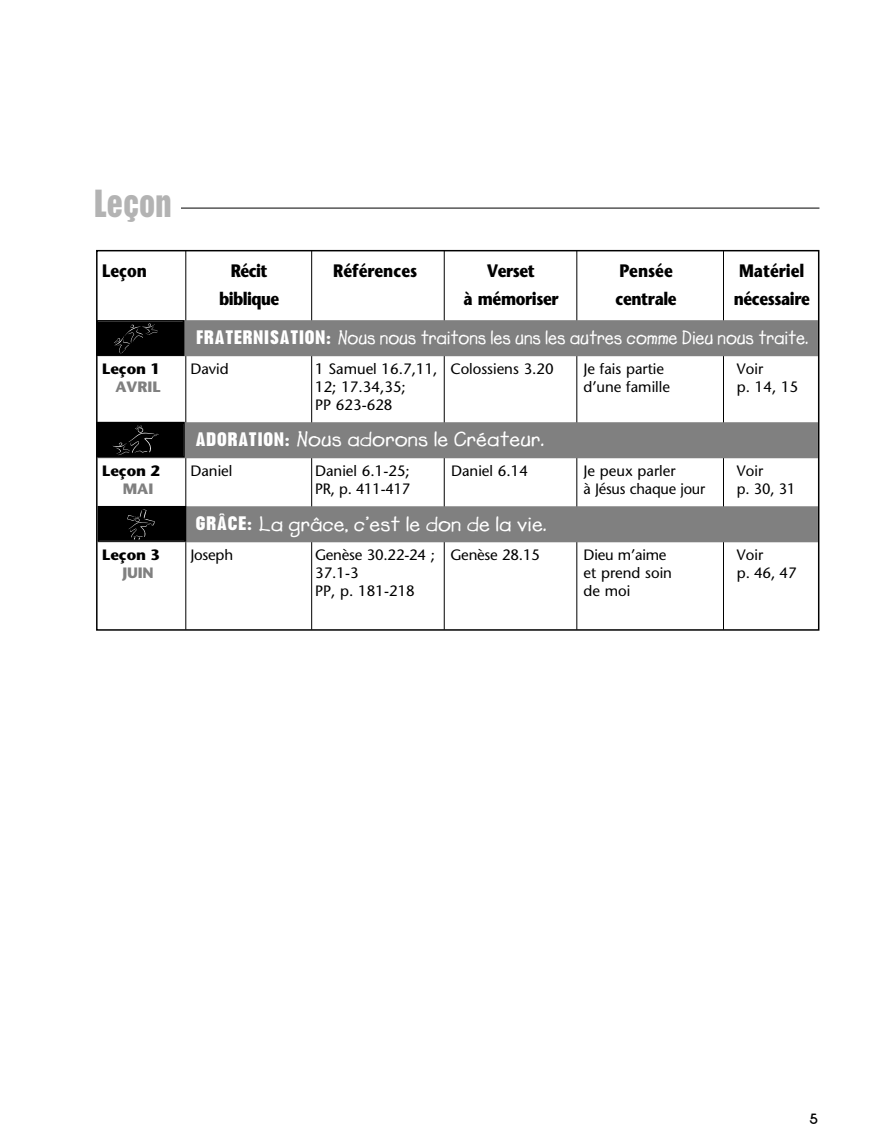
<style>
.page{position:relative;width:878px;height:1148px;background:#fff}
.page>*{position:absolute;margin:0;border:0;box-sizing:border-box;transform-origin:0 0}
.t1{font:700 condensed 36px "Placard";color:#b3b3b3}
.t2{font:700 21px "Lemonade";color:#fff;scale:1.1 1}
.t3{font:700 19.5px "Lemonade";letter-spacing:-.01em;color:#fff}
.t4{font:700 18px "Stone Sans";letter-spacing:-.025em;color:#000;scale:.85 1}
.t5{font:700 18px "Stone Sans";color:#000;scale:.85 1}
.t6{font:15px "Stone Sans";color:#000}
.t7{font:700 15px "Stone Sans";color:#000}
.t8{font:700 15px "Stone Sans";color:#808080}
.t9{font:700 15px "New Garden";color:#000}
.s1{font-family:"Placard";font-stretch:condensed;font-size:18px}
</style>
<div class="page">
<hr style="left:185px;top:251px;width:1px;height:378px;background:#000">
<hr style="left:311px;top:250px;width:1px;height:379px;background:#000">
<hr style="left:444px;top:251px;width:1px;height:378px;background:#000">
<hr style="left:576px;top:251px;width:1px;height:378px;background:#000">
<hr style="left:723px;top:251px;width:1px;height:378px;background:#000">
<div style="left:96px;top:250px;width:723px;height:380px;border:2px solid #000"></div>
<div style="left:98px;top:320px;width:720px;height:36px;background:#808080"></div>
<div style="left:98px;top:422px;width:720px;height:36px;background:#808080"></div>
<div style="left:98px;top:506px;width:720px;height:36px;background:#808080"></div>
<hr style="left:181px;top:208px;width:638px;height:1px;background:#000">
<div style="left:98px;top:321px;width:85px;height:33px;background:#000"></div>
<svg style="left:114px;top:323px;width:44px;height:30px"></svg>
<div style="left:96px;top:320px;width:88px;height:36px;border:2px solid #000"></div>
<div style="left:98px;top:423px;width:85px;height:33px;background:#000"></div>
<svg style="left:112px;top:425px;width:47px;height:29px"></svg>
<div style="left:96px;top:422px;width:89px;height:35px;border:2px solid #000"></div>
<div style="left:99px;top:507px;width:86px;height:33px;background:#000"></div>
<svg style="left:127px;top:509px;width:28px;height:30px"></svg>
<div style="left:98px;top:506px;width:88px;height:36px;border:2px solid #000"></div>
<h1 class="t1" style="left:94px;top:190px;width:78px">Leçon</h1>
<p class="t4" style="left:102px;top:263px;width:54px">Leçon</p>
<p class="t4" style="left:231px;top:263px;width:45px">Récit</p>
<p class="t5" style="left:333px;top:263px;width:100px">Références</p>
<p class="t4" style="left:487px;top:263px;width:58px">Verset</p>
<p class="t4" style="left:619px;top:263px;width:64px">Pensée</p>
<p class="t5" style="left:739px;top:263px;width:78px">Matériel</p>
<p class="t4" style="left:219px;top:292px;width:72px">biblique</p>
<p class="t4" style="left:463px;top:292px;width:113px">à mémoriser</p>
<p class="t4" style="left:615px;top:292px;width:73px">centrale</p>
<p class="t4" style="left:733px;top:292px;width:91px">nécessaire</p>
<h3 class="t3" style="left:196px;top:326px;width:613px"><span class="s1">FRATERNISATION:</span> Nous nous traitons les uns les autres comme Dieu nous traite.</h3>
<p class="t7" style="left:102px;top:363px;width:59px">Leçon 1</p>
<p class="t6" style="left:190px;top:363px;width:40px">David</p>
<p class="t6" style="left:315px;top:363px;width:240px">1 Samuel 16.7,11, Colossiens 3.20</p>
<p class="t6" style="left:583px;top:363px;width:82px">Je fais partie</p>
<p class="t6" style="left:737px;top:363px;width:28px">Voir</p>
<p class="t8" style="left:115px;top:381px;width:47px">AVRIL</p>
<p class="t6" style="left:315px;top:381px;width:92px">12; 17.34,35;</p>
<p class="t6" style="left:583px;top:381px;width:88px">d’une famille</p>
<p class="t6" style="left:737px;top:381px;width:63px">p. 14, 15</p>
<p class="t6" style="left:315px;top:399px;width:79px">PP 623-628</p>
<h2 class="t2" style="left:196px;top:427px;width:318px"><span class="s1">ADORATION:</span> Nous adorons le Créateur.</h2>
<p class="t7" style="left:102px;top:465px;width:59px">Leçon 2</p>
<p class="t6" style="left:190px;top:465px;width:44px">Daniel</p>
<p class="t6" style="left:315px;top:465px;width:96px">Daniel 6.1-25;</p>
<p class="t6" style="left:451px;top:465px;width:78px">Daniel 6.14</p>
<p class="t6" style="left:583px;top:465px;width:94px">Je peux parler</p>
<p class="t6" style="left:737px;top:465px;width:28px">Voir</p>
<p class="t8" style="left:123px;top:483px;width:32px">MAI</p>
<p class="t6" style="left:315px;top:483px;width:97px">PR, p. 411-417</p>
<p class="t6" style="left:583px;top:483px;width:123px">à Jésus chaque jour</p>
<p class="t6" style="left:737px;top:483px;width:60px">p. 30, 31</p>
<h2 class="t2" style="left:196px;top:511px;width:320px"><span class="s1">GRÂCE:</span> La grâce, c’est le don de la vie.</h2>
<p class="t7" style="left:102px;top:549px;width:59px">Leçon 3</p>
<p class="t6" style="left:190px;top:549px;width:44px">Joseph</p>
<p class="t6" style="left:315px;top:549px;width:226px">Genèse 30.22-24 ; Genèse 28.15</p>
<p class="t6" style="left:583px;top:549px;width:84px">Dieu m’aime</p>
<p class="t6" style="left:737px;top:549px;width:28px">Voir</p>
<p class="t8" style="left:122px;top:567px;width:33px">JUIN</p>
<p class="t6" style="left:315px;top:567px;width:45px">37.1-3</p>
<p class="t6" style="left:583px;top:567px;width:90px">et prend soin</p>
<p class="t6" style="left:737px;top:567px;width:61px">p. 46, 47</p>
<p class="t6" style="left:315px;top:585px;width:101px">PP, p. 181-218</p>
<p class="t6" style="left:583px;top:585px;width:48px">de moi</p>
<p class="t9" style="left:809px;top:1109px;width:10px">5</p>
</div>
